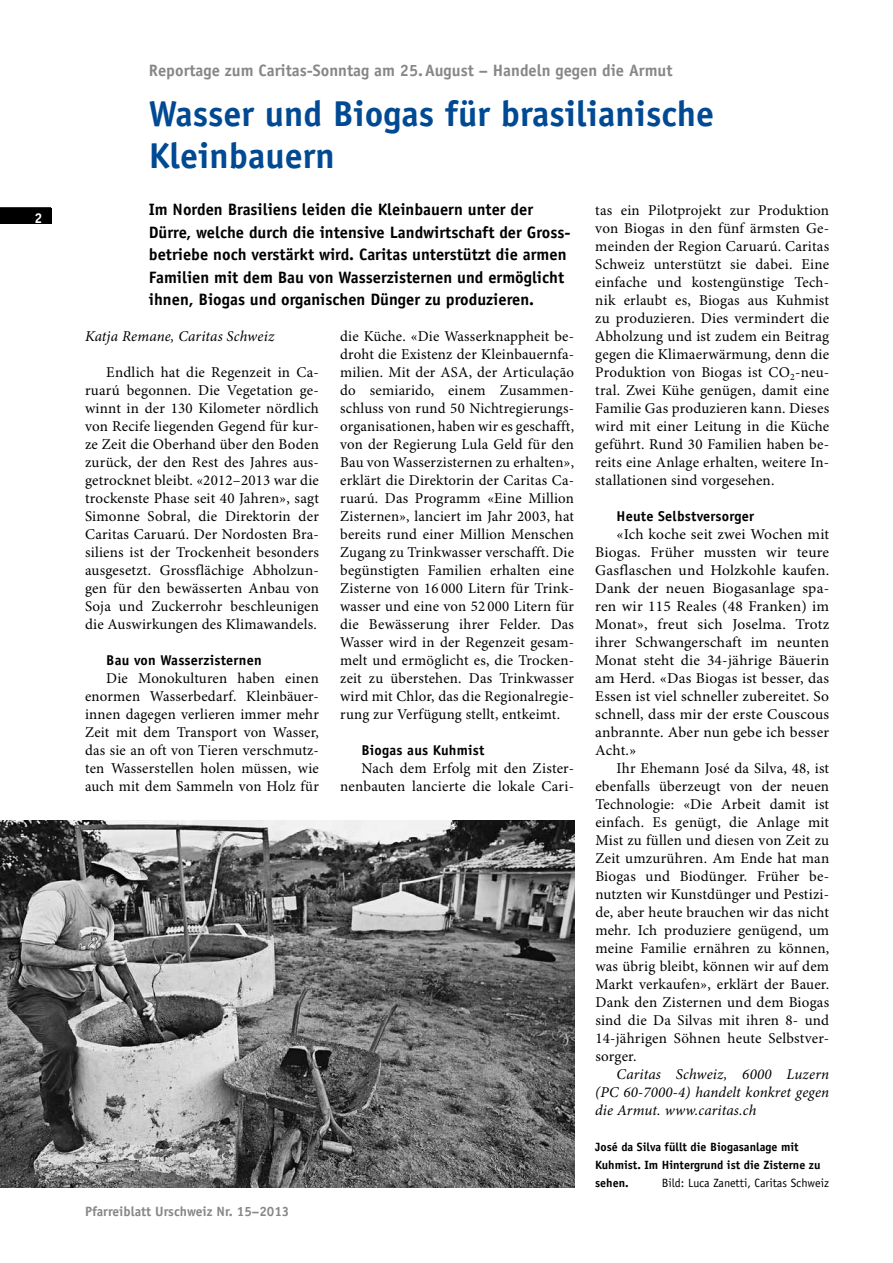
<style>
.page{position:relative;width:893px;height:1263px;background:#fff}
.page>*{position:absolute;margin:0;border:0;box-sizing:border-box;transform-origin:0 0}
.t1{font:700 36px/42px "Officina Sans Std";color:#004993}
.t2{font:700 16.5px/22.5px "Officina Sans Std";color:#000}
.t3{font:700 16.5px "Officina Sans Std";color:#868786}
.t4{font:15px/18px "Minion Pro";letter-spacing:.015em;color:#000;text-align:justify}
.t5{font:italic 15px/18px "Minion Pro";letter-spacing:.01em;color:#000;text-align:justify}
.t6{font:700 14.25px "Officina Sans Std";letter-spacing:.015em;color:#000}
.t7{font:700 14.25px "Officina Sans Std";color:#fff}
.t8{font:700 13.5px "Officina Sans Std";color:#868786}
.t9{font:700 12px/18px "Officina Sans Std";color:#000}
.t10{font:12px "Officina Sans Std";color:#000}
</style>
<div class="page">
<div style="left:0;top:208px;width:51px;height:16px;background:#000"></div>
<hr style="left:0;top:207px;width:51px;height:2px;background:#000">
<img style="left:0;top:821px;width:574px;height:366px">
<p class="t7" style="left:35px;top:209px;width:9px">2</p>
<p class="t3" style="left:149px;top:60px;width:525px">Reportage zum Caritas-Sonntag am 25.August – H andeln gegen die Armut</p>
<h1 class="t1" style="left:149px;top:93px;width:567px">Wasser und Biogas für brasilianische<br>Kleinbauern</h1>
<p class="t2" style="left:149px;top:198px;width:423px">Im N orden Brasiliens leiden die Kleinbauern unter der Dürre, welche durch die intensive Landwirtschaft der Gross&shy;betriebe noch verstärkt wird. Caritas unterstützt die armen Familien mit dem Bau von Wasserzisternen und ermöglicht ihnen, Biogas und organischen Dünger zu produzieren.</p>
<p class="t4" style="left:595px;top:202px;width:235px">tas ein Pilotprojekt zur Produktion von Biogas in den fünf ärmsten Ge&shy;meinden der Region Caruarú. Caritas Schweiz unterstützt sie dabei. Eine einfache und kostengünstige Tech&shy;nik erlaubt es, Biogas aus Kuhmist zu produzieren. Dies vermindert die Abholzung und ist zudem ein Beitrag gegen die Klimaerwärmung, denn die Produktion von Biogas ist CO<sub>2</sub>-neu&shy;tral. Zwei Kühe genügen, damit eine Familie Gas produzieren kann. Dieses wird mit einer Leitung in die Küche geführt. Rund 30 Familien haben be&shy;reits eine Anlage erhalten, weitere In&shy;stallationen sind vorgesehen.</p>
<p class="t6" style="left:617px;top:507px;width:139px">H eute Selbstversorger</p>
<p class="t4" style="left:595px;top:526px;width:235px;text-indent:21px">«Ich koche seit zwei Wochen mit Biogas. Früher mussten wir teure Gasflaschen und Holzkohle kaufen.<br>Dank der neuen Biogasanlage spa&shy;ren wir 115 Reales (48 Franken) im Monat», freut sich Joselma. Trotz ihrer Schwangerschaft im neunten Monat steht die 34-jährige Bäuerin am Herd. «Das Biogas ist besser, das Essen ist viel schneller zubereitet. So schnell, dass mir der erste Couscous anbrannte. Aber nun gebe ich besser Acht.»</p>
<p class="t4" style="left:595px;top:760px;width:235px;text-indent:21px">Ihr Ehemann José da Silva, 48, ist ebenfalls überzeugt von der neuen Technologie: «Die Arbeit damit ist einfach. Es genügt, die Anlage mit Mist zu füllen und diesen von Zeit zu Zeit umzurühren. Am Ende hat man Biogas und Biodünger. Früher be&shy;nutzten wir Kunstdünger und Pestizi&shy;de, aber heute brauchen wir das nicht mehr. Ich produziere genügend, um meine Familie ernähren zu können, was übrig bleibt, können wir auf dem Markt verkaufen», erklärt der Bauer.<br>Dank den Zisternen und dem Biogas sind die Da Silvas mit ihren 8- und 14-jährigen Söhnen heute Selbstver&shy;sorger.</p>
<p class="t5" style="left:595px;top:1066px;width:235px;text-indent:21px">Caritas Schweiz, 6000 Luzern (PC 60-7000-4) handelt konkret gegen die Armut. www.caritas.ch</p>
<p class="t5" style="left:85px;top:328px;width:191px">Katja Remane, Caritas Schweiz</p>
<p class="t4" style="left:85px;top:364px;width:235px;text-indent:21px">Endlich hat die Regenzeit in Ca&shy;ruarú begonnen. Die Vegetation ge&shy;winnt in der 130 Kilometer nördlich von Recife liegenden Gegend für kur&shy;ze Zeit die Oberhand über den Boden zurück, der den Rest des Jahres aus&shy;getrocknet bleibt. «2012–2013 war die trockenste Phase seit 40 Jahren», sagt Simonne Sobral, die Direktorin der Caritas Caruarú. Der Nordosten Bra&shy;siliens ist der Trockenheit besonders ausgesetzt. Grossflächige Abholzun&shy;gen für den bewässerten Anbau von Soja und Zuckerrohr beschleunigen die Auswirkungen des Klimawandels.</p>
<p class="t6" style="left:106px;top:651px;width:157px">Bau von Wasserzisternen</p>
<p class="t4" style="left:85px;top:670px;width:235px;text-indent:21px">Die Monokulturen haben einen enormen Wasserbedarf. Kleinbäuer&shy;innen dagegen verlieren immer mehr Zeit mit dem Transport von Wasser, das sie an oft von Tieren verschmutz&shy;ten Wasserstellen holen müssen, wie auch mit dem Sammeln von Holz für</p>
<p class="t4" style="left:340px;top:328px;width:235px">die Küche. «Die Wasserknappheit be&shy;droht die Existenz der Kleinbauernfa&shy;milien. Mit der ASA, der Articulação do semiarido, einem Zusammen&shy;schluss von rund 50 Nichtregierungs&shy;organisationen, haben wir es geschafft, von der Regierung Lula Geld für den Bau von Wasserzisternen zu erhalten», erklärt die Direktorin der Caritas Ca&shy;ruarú. Das Programm «Eine Million Zisternen», lanciert im Jahr 2003, hat bereits rund einer Million Menschen Zugang zu Trinkwasser verschafft. Die begünstigten Familien erhalten eine Zisterne von 16 000 Litern für Trink&shy;wasser und eine von 52 000 Litern für die Bewässerung ihrer Felder. Das Wasser wird in der Regenzeit gesam&shy;melt und ermöglicht es, die Trocken&shy;zeit zu überstehen. Das Trinkwasser wird mit Chlor, das die Regionalregie&shy;rung zur Verfügung stellt, entkeimt.</p>
<p class="t6" style="left:361px;top:741px;width:124px">Biogas aus Kuhmist</p>
<p class="t4" style="left:340px;top:760px;width:235px;text-align:right">Nach dem Erfolg mit den Zister&shy;nenbauten lancierte die lokale Cari-</p>
<p class="t8" style="left:85px;top:1203px;width:206px">Pfarreiblatt Urschweiz N r. 15–2013</p>
<p class="t9" style="left:595px;top:1138px;width:227px">José da Silva füllt die Biogasanlage mit<br>Kuhmist. Im Hintergrund ist die Zisterne zu sehen.</p>
<p class="t10" style="left:662px;top:1176px;width:169px">Bild: Luca Zanetti, Caritas Schweiz</p>
</div>
